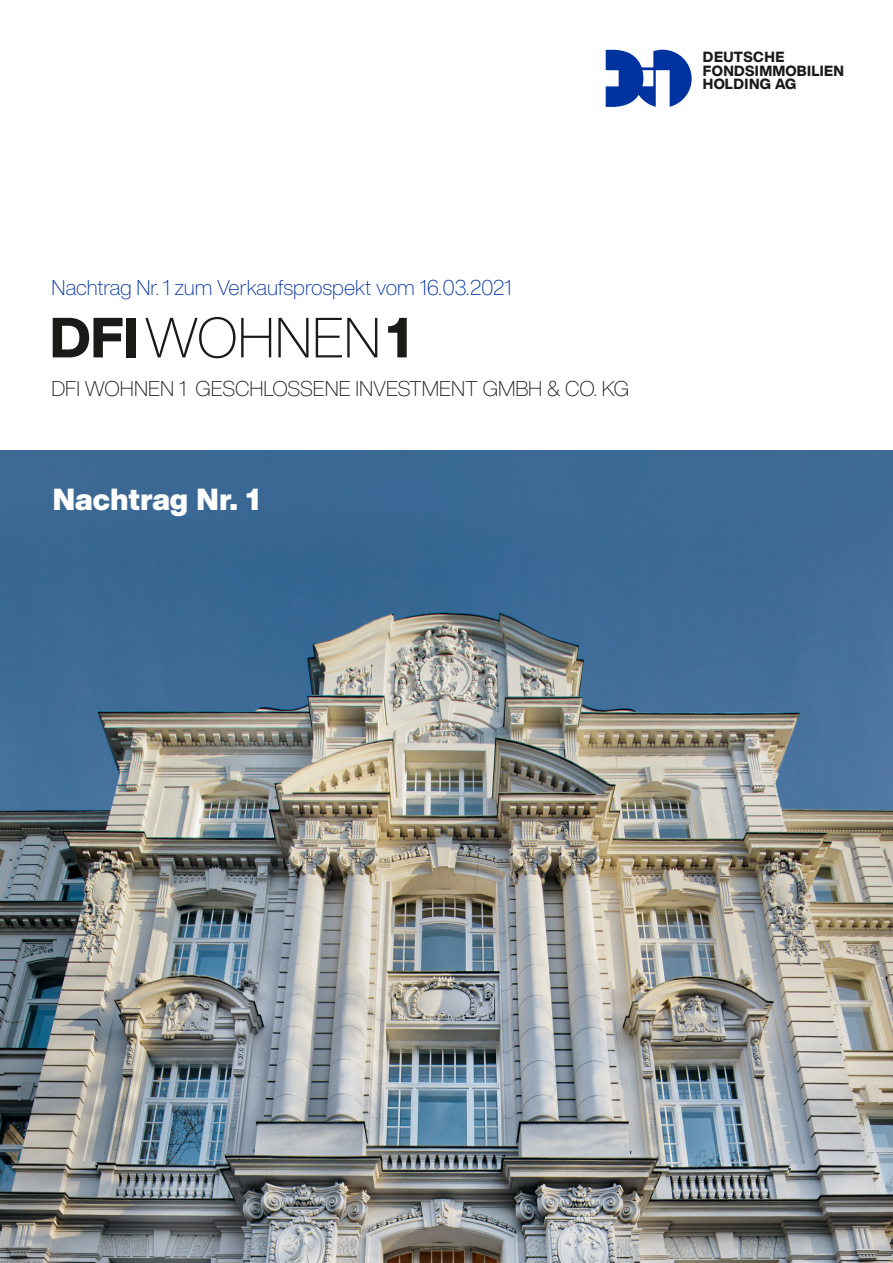
<style>
.page{position:relative;width:893px;height:1263px;background:#fff}
.page>*{position:absolute;margin:0;border:0;box-sizing:border-box;transform-origin:0 0}
.t1{font:200 55.5px "Helvetica Now Display";color:#1a1a18}
.t2{font:900 30px "Helvetica Now Display";letter-spacing:.01em;color:#fff}
.t3{font:200 21px "Helvetica Now Display";letter-spacing:-.005em;color:#0032a0}
.t4{font:200 21px "Helvetica Now Display";color:#1a1a18}
.t5{font:800 14.55px/13.5px "Helvetica Now Display";letter-spacing:.025em;color:#1a1a18}
.s1{font-weight:800}
</style>
<div class="page">
<img style="left:0;top:451px;width:893px;height:812px">
<svg style="left:606px;top:50px;width:86px;height:57px"></svg>
<p class="t5" style="left:703px;top:50px;width:143px">DEUTSCHE<br>FONDSIMMOBILIEN<br>HOLDING AG</p>
<p class="t3" style="left:52px;top:276px;width:461px">Nachtrag Nr. 1 zum Verkaufsprospekt vom 16.03.2021</p>
<h1 class="t1" style="left:50px;top:309px;width:361px"><span class="s1">DFI</span>WOHNEN<span class="s1">1</span></h1>
<p class="t4" style="left:51px;top:378px;width:579px">DFI WOHNEN 1 GESCHLOSSENE INVESTMENT GMBH &amp; CO. KG</p>
<h2 class="t2" style="left:53px;top:483px;width:208px">Nachtrag Nr. 1</h2>
</div>
